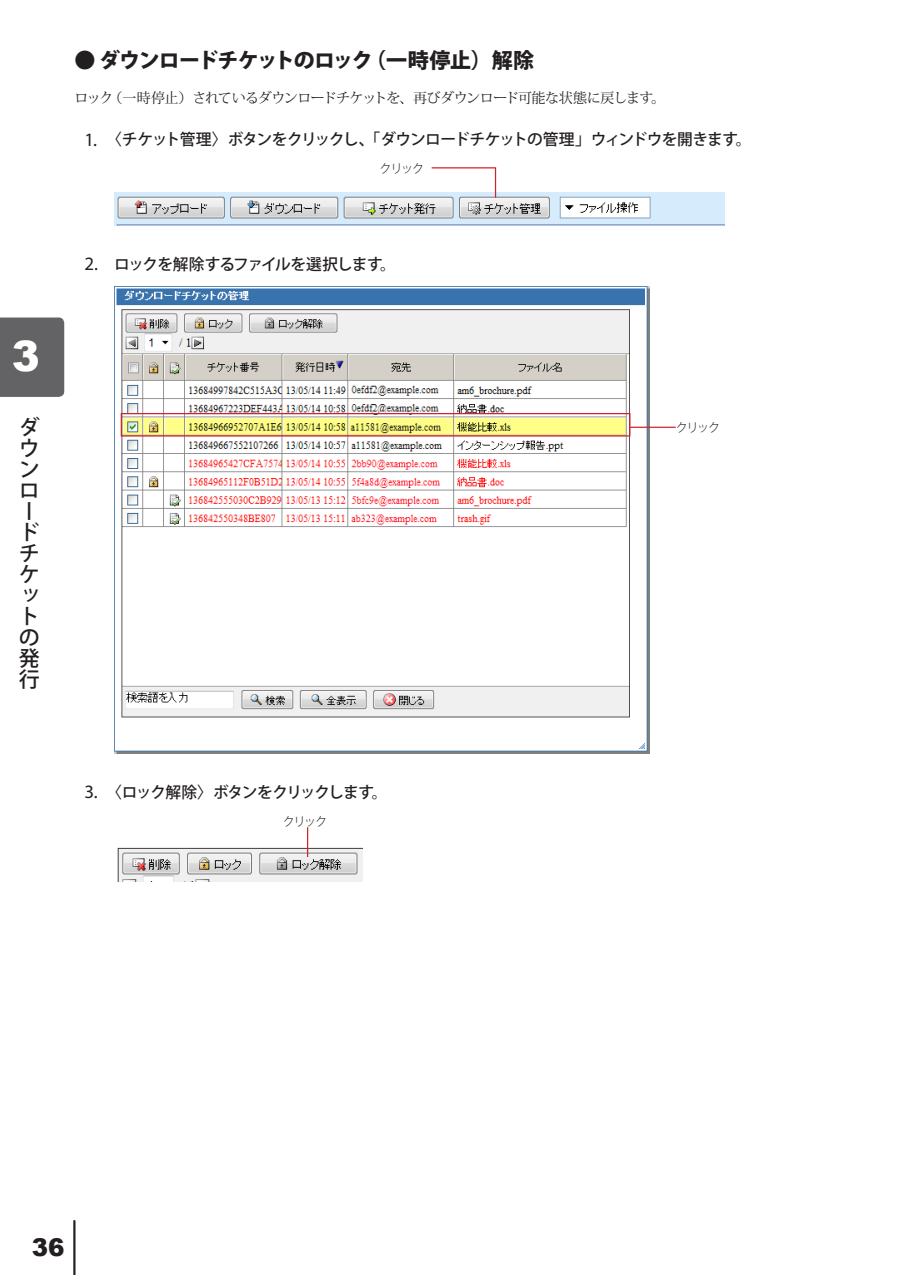
<style>
.page{position:relative;width:903px;height:1275px;background:#fff}
.page>*{position:absolute;margin:0;border:0;box-sizing:border-box;transform-origin:0 0}
.t1{font:900 42px "Arial";color:#fff}
.t2{font:900 24.5px "Arial";color:#231f20}
.t3{font:800 21px "Koz Go Pro";letter-spacing:-.05em;color:#231f20}
.t4{font:500 21px/21px "Koz Go Pro";color:#231f20}
.数字付き本文{font:500 15.75px "Koz Go Pro";letter-spacing:-.06em;color:#231f20}
.数字付き本文-2{font:500 15.75px "Koz Go Pro";letter-spacing:-.08em;color:#231f20}
.本文{font:14px "Koz Min Pro";letter-spacing:-.045em;color:#231f20}
.t5{font:300 12.25px "Koz Go Pro";letter-spacing:-.12em;color:#231f20}
.s1{font-family:"Myriad Pro";font-weight:400;font-size:18.9px}
.s2{font-family:"Myriad Pro";font-weight:400;font-size:18.55px}
</style>
<div class="page">
<div style="left:0;top:317px;width:64px;height:80px;background:#636366"></div>
<hr style="left:74px;top:1220px;width:1px;height:55px;background:#231f20">
<img style="left:114px;top:193px;width:610px;height:32px">
<svg style="left:430px;top:167px;width:67px;height:32px"></svg>
<img style="left:114px;top:287px;width:535px;height:467px">
<div style="left:121px;top:413px;width:509px;height:24px;border:1px solid #d1232a"></div>
<hr style="left:630px;top:427px;width:46px;height:1px;background:#d1232a">
<img style="left:117px;top:846px;width:245px;height:35px">
<hr style="left:307px;top:827px;width:1px;height:30px;background:#d1232a">
<h1 class="t1" style="left:12px;top:325px;width:30px">3</h1>
<h3 class="t4" style="left:19px;top:418px;width:22px">ダウンロードチケットの発行</h3>
<p class="t3" style="left:74px;top:47px;width:461px">● ダウンロードチケットのロック（一時停止）解除</p>
<p class="本文" style="left:74px;top:88px;width:592px">ロック（一時停止）されているダウンロードチケットを、再びダウンロード可能な状態に戻します。</p>
<p class="数字付き本文" style="left:84px;top:129px;width:669px"><span class="s1">1</span><span class="s2">.</span> 〈チケット管理〉ボタンをクリックし、「ダウンロードチケットの管理」ウィンドウを開きます。</p>
<p class="t5" style="left:379px;top:160px;width:46px">クリック</p>
<p class="数字付き本文" style="left:84px;top:254px;width:313px"><span class="s1">2</span><span class="s2">.</span> ロックを解除するファイルを選択します。</p>
<p class="t5" style="left:676px;top:420px;width:46px">クリック</p>
<p class="数字付き本文-2" style="left:84px;top:782px;width:305px"><span class="s1">3</span><span class="s2">.</span> 〈ロック解除〉ボタンをクリックします。</p>
<p class="t5" style="left:283px;top:813px;width:46px">クリック</p>
<h2 class="t2" style="left:32px;top:1230px;width:34px">36</h2>
</div>
